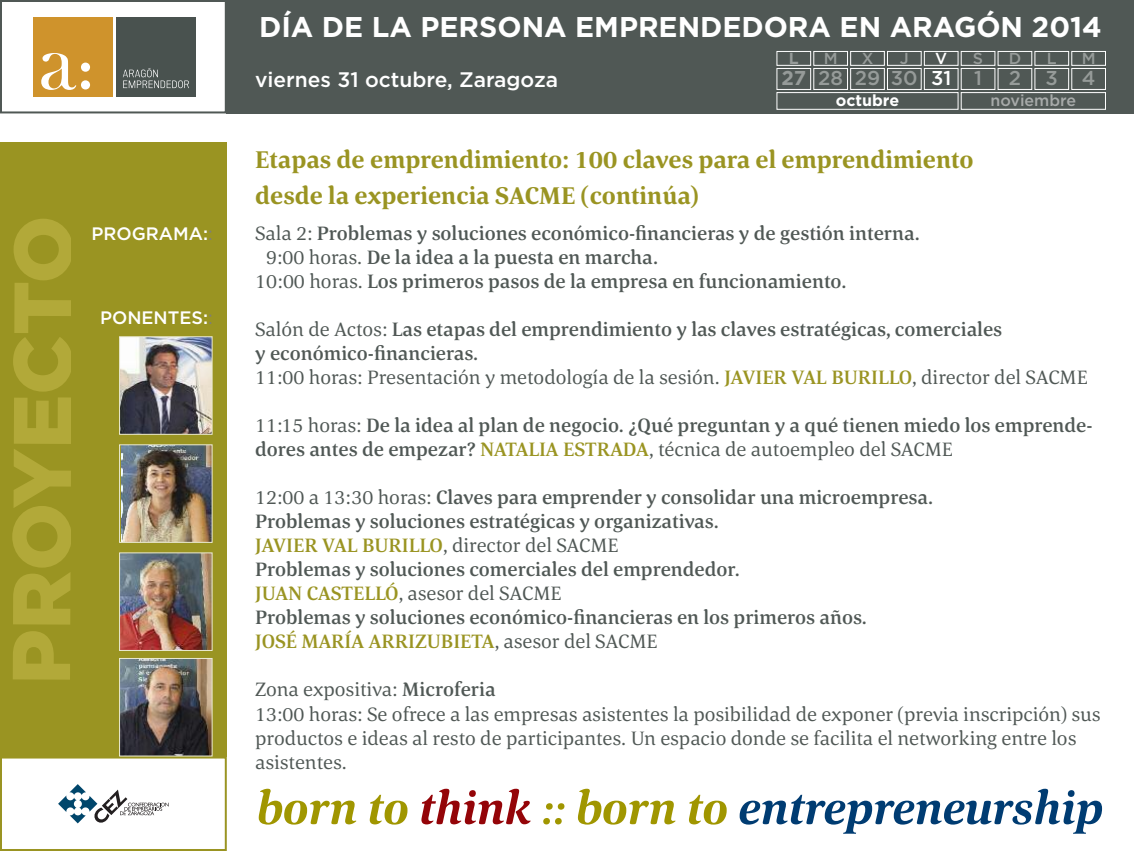
<style>
.page{position:relative;width:1134px;height:851px;background:#fff}
.page>*{position:absolute;margin:0;border:0;box-sizing:border-box;transform-origin:0 0}
.t1{font:700 28.5px "Gotham";color:#fff}
.t2{font:700 25px/36px "Corda";color:#9a9422}
.t3{font:500 21px "Gotham";color:#fff}
.t4{font:500 20px/24px "Corda";color:#505855}
.t5{font:20px/24px "Corda";color:#505855}
.t6{font:500 20px "Gotham";color:#969b99}
.t7{font:500 18px "Gotham";color:#fff}
.t8{font:500 16px "Gotham";color:#a8abaa}
.t9{font:500 16px "Gotham";color:#969b99}
.t10{font:700 16px "Gotham";color:#fff}
.t11{font:700 16px "Gotham";color:#969b99}
.t12{font:500 16px "Gotham";color:#fff}
.s1{font-weight:400;color:#7d7d7d}
.s2{font-weight:700}
.s3{color:#fff}
.s4{font-weight:400}
.s5{font-weight:400;color:#fff}
.s6{color:#9a9422}
.s7{font-weight:500}
</style>
<div class="page">
<div style="left:0;top:756px;width:227px;height:94px;border:2px solid #9a9422"></div>
<div style="left:0;top:142px;width:227px;height:614px;background:#9a9422"></div>
<div style="left:227px;top:0;width:907px;height:113px;background:#505855"></div>
<div style="left:0;top:0;width:227px;height:113px;border:2px solid #505855"></div>
<div style="left:33px;top:17px;width:80px;height:80px;background:#cf932c"></div>
<div style="left:116px;top:17px;width:80px;height:80px;background:#49524f"></div>
<svg style="left:123px;top:68px;width:66px;height:20px"></svg>
<svg style="left:41px;top:53px;width:49px;height:37px"></svg>
<svg style="left:259px;top:788px;width:97px;height:36px"></svg>
<svg style="left:370px;top:794px;width:37px;height:30px"></svg>
<svg style="left:421px;top:788px;width:110px;height:36px"></svg>
<svg style="left:543px;top:803px;width:21px;height:21px"></svg>
<svg style="left:578px;top:788px;width:97px;height:36px"></svg>
<svg style="left:689px;top:794px;width:38px;height:30px"></svg>
<svg style="left:740px;top:788px;width:362px;height:45px"></svg>
<svg style="left:58px;top:784px;width:111px;height:39px"></svg>
<svg style="left:13px;top:631px;width:57px;height:48px"></svg>
<svg style="left:12px;top:397px;width:59px;height:227px"></svg>
<svg style="left:13px;top:219px;width:58px;height:172px"></svg>
<img style="left:121px;top:660px;width:90px;height:94px">
<div style="left:119px;top:658px;width:94px;height:98px;border:1px solid #ebead3"></div>
<img style="left:121px;top:554px;width:90px;height:94px">
<div style="left:119px;top:552px;width:94px;height:98px;border:1px solid #ebead3"></div>
<img style="left:122px;top:446px;width:89px;height:94px">
<div style="left:119px;top:444px;width:94px;height:98px;border:1px solid #ebead3"></div>
<img style="left:121px;top:338px;width:90px;height:94px">
<div style="left:119px;top:336px;width:94px;height:98px;border:1px solid #ebead3"></div>
<div style="left:777px;top:51px;width:34px;height:14px;border:1px solid #fff"></div>
<div style="left:814px;top:51px;width:34px;height:14px;border:1px solid #fff"></div>
<div style="left:850px;top:51px;width:34px;height:14px;border:1px solid #fff"></div>
<div style="left:887px;top:51px;width:34px;height:14px;border:1px solid #fff"></div>
<div style="left:924px;top:51px;width:34px;height:14px;border:1px solid #fff"></div>
<div style="left:961px;top:51px;width:34px;height:14px;border:1px solid #fff"></div>
<div style="left:998px;top:51px;width:34px;height:14px;border:1px solid #fff"></div>
<div style="left:1035px;top:51px;width:34px;height:14px;border:1px solid #fff"></div>
<div style="left:1071px;top:51px;width:35px;height:14px;border:1px solid #fff"></div>
<div style="left:777px;top:68px;width:34px;height:22px;border:1px solid #fff"></div>
<div style="left:814px;top:68px;width:34px;height:22px;border:1px solid #fff"></div>
<div style="left:850px;top:68px;width:34px;height:22px;border:1px solid #fff"></div>
<div style="left:887px;top:68px;width:34px;height:22px;border:1px solid #fff"></div>
<div style="left:924px;top:68px;width:34px;height:22px;border:1px solid #fff"></div>
<div style="left:961px;top:68px;width:34px;height:22px;border:1px solid #fff"></div>
<div style="left:998px;top:68px;width:34px;height:22px;border:1px solid #fff"></div>
<div style="left:1035px;top:68px;width:34px;height:22px;border:1px solid #fff"></div>
<div style="left:1071px;top:68px;width:35px;height:22px;border:1px solid #fff"></div>
<div style="left:777px;top:92px;width:181px;height:17px;border:1px solid #fff"></div>
<div style="left:961px;top:92px;width:145px;height:17px;border:1px solid #fff"></div>
<p class="t7" style="left:92px;top:223px;width:123px">PROGRAMA:<span class="s1">:</span></p>
<p class="t7" style="left:100px;top:307px;width:114px">PONENTES:<span class="s1">:</span></p>
<h1 class="t1" style="left:259px;top:10px;width:844px">DÍA DE LA PERSONA EMPRENDEDORA EN ARAGÓN 2014</h1>
<p class="t3" style="left:255px;top:67px;width:304px">viernes 31 octubre, Zaragoza</p>
<p class="t11" style="left:789px;top:49px;width:11px">L</p>
<p class="t9" style="left:824px;top:49px;width:15px">M</p>
<p class="t9" style="left:862px;top:49px;width:13px">X</p>
<p class="t9" style="left:900px;top:49px;width:10px">J</p>
<p class="t12" style="left:935px;top:49px;width:13px">V</p>
<p class="t9" style="left:973px;top:49px;width:12px">S</p>
<p class="t9" style="left:1009px;top:49px;width:14px">D</p>
<p class="t9" style="left:1047px;top:49px;width:11px">L</p>
<p class="t9" style="left:1082px;top:49px;width:15px">M</p>
<p class="t6" style="left:781px;top:66px;width:202px"><span class="s2">27</span> 28 29 30 <span class="s3">31</span> 1</p>
<p class="t6" style="left:1009px;top:66px;width:88px">234</p>
<p class="t10" style="left:836px;top:91px;width:65px">octubre</p>
<p class="t8" style="left:990px;top:91px;width:87px">noviembre</p>
<p class="t2" style="left:255px;top:141px;width:720px">Etapas de emprendimiento: 100 claves para el emprendimiento desde la experiencia SACME (continúa)</p>
<p class="t4" style="left:255px;top:221px;width:666px"><span class="s4">Sala 2:</span> Problemas y soluciones económico-financieras y de gestión interna.<br><span class="s5">0</span><span class="s4">9:00 horas.</span> De la idea a la puesta en marcha.<br><span class="s4">10:00 horas.</span> Los primeros pasos de la empresa en funcionamiento.</p>
<p class="t4" style="left:255px;top:317px;width:834px"><span class="s4">Salón de Actos:</span> Las etapas del emprendimiento y las claves estratégicas, comerciales<br>y económico-financieras.<br><span class="s4">11:00 horas: Presentación y metodología de la sesión.</span> <span class="s6">JAVIER VAL BURILLO</span><span class="s4">, director del SACME</span></p>
<p class="t4" style="left:255px;top:413px;width:839px"><span class="s4">11:15 horas:</span> De la idea al plan de negocio. ¿Qué preguntan y a qué tienen miedo los emprende&shy;dores antes de empezar? <span class="s6">NATALIA ESTRADA</span><span class="s4">, técnica de autoempleo del SACME</span></p>
<p class="t4" style="left:255px;top:485px;width:680px"><span class="s4">12:00 a 13:30 horas:</span> Claves para emprender y consolidar una microempresa.<br>Problemas y soluciones estratégicas y organizativas.<br><span class="s6">JAVIER VAL BURILLO</span><span class="s4">, director del SACME<br></span>Problemas y soluciones comerciales del emprendedor.<br><span class="s6">JUAN CASTELLÓ</span><span class="s4">, asesor del SACME<br></span>Problemas y soluciones económico-financieras en los primeros años.<br><span class="s6">JOSÉ MARÍA ARRIZUBIETA</span><span class="s4">, asesor del SACME</span></p>
<p class="t5" style="left:255px;top:677px;width:847px">Zona expositiva: <span class="s7">Microferia<br></span>13:00 horas: Se ofrece a las empresas asistentes la posibilidad de exponer (previa inscripción) sus productos e ideas al resto de participantes. Un espacio donde se facilita el networking entre los asistentes.</p>
</div>
